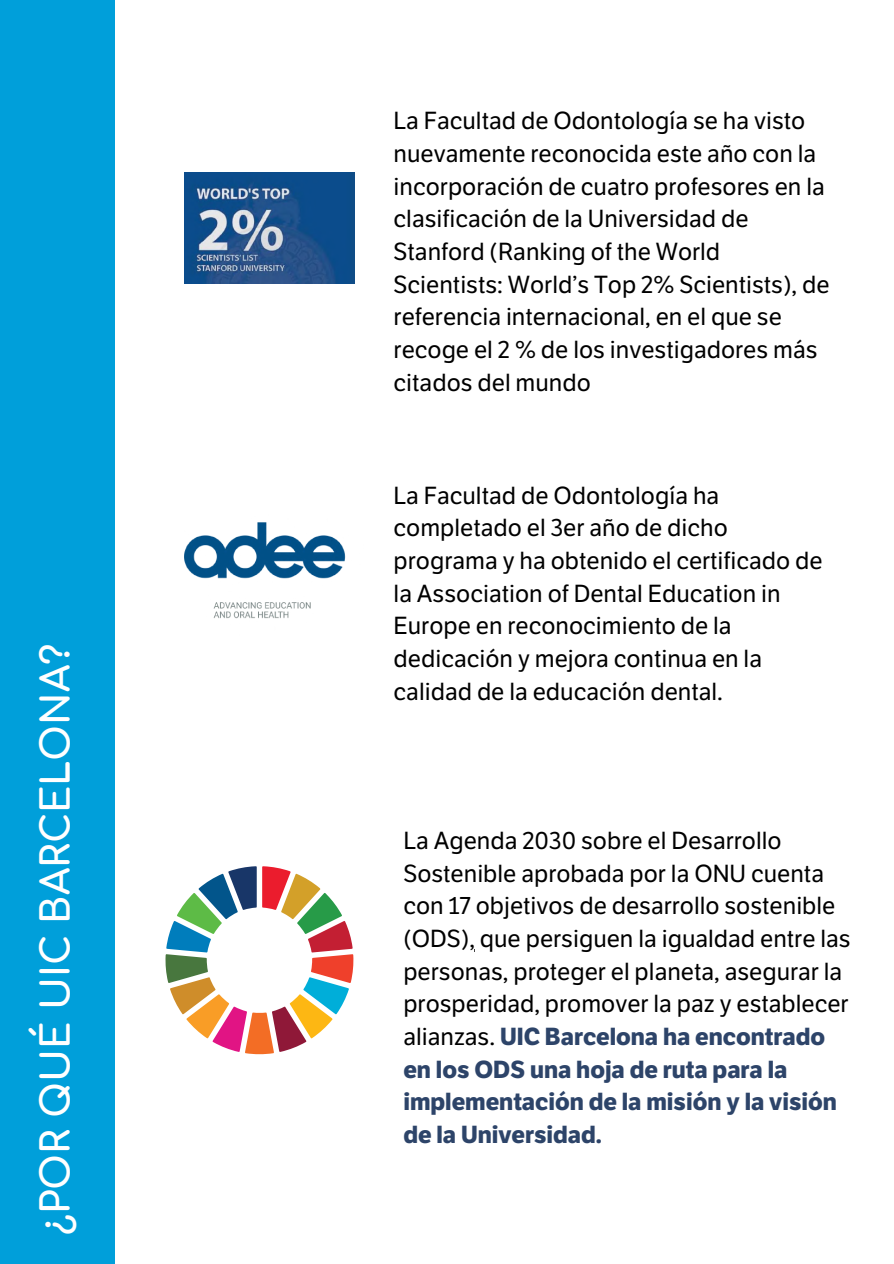
<style>
.page{position:relative;width:894px;height:1264px;background:#fff}
.page>*{position:absolute;margin:0;border:0;box-sizing:border-box;transform-origin:0 0}
.t1{font:700 39px "Comfortaa";color:#fff}
.t2{font:24px/32.7px "LFT Etica";color:#000}
.t3{font:700 24px/32.7px "LFT Etica";color:#2d4469}
.s1{font-weight:400;color:#000}
</style>
<div class="page">
<div style="left:0;top:0;width:114px;height:1263px;background:#009fda"></div>
<svg style="left:165px;top:866px;width:188px;height:188px"></svg>
<img style="left:184px;top:172px;width:170px;height:112px">
<img style="left:184px;top:522px;width:162px;height:57px">
<img style="left:213px;top:602px;width:98px;height:17px">
<h1 class="t1" style="left:36px;top:1235px;width:593px;rotate:-90deg">¿POR QUÉ UIC BARCELONA?</h1>
<p class="t2" style="left:393px;top:105px;width:437px">La Facultad de Odontología se ha visto nuevamente reconocida este año con la incorporación de cuatro profesores en la clasificación de la Universidad de Stanford (Ranking of the World Scientists: World’s Top 2% Scientists), de referencia internacional, en el que se recoge el 2 % de los investigadores más citados del mundo</p>
<p class="t2" style="left:393px;top:479px;width:430px">La Facultad de Odontología ha completado el 3er año de dicho programa y ha obtenido el certificado de la Association of Dental Education in Europe en reconocimiento de la dedicación y mejora continua en la calidad de la educación dental.</p>
<p class="t2" style="left:403px;top:824px;width:448px">La Agenda 2030 sobre el Desarrollo Sostenible aprobada por la ONU cuenta con 17 objetivos de desarrollo sostenible (ODS), que persiguen la igualdad entre las</p>
<p class="t3" style="left:403px;top:955px;width:446px"><span class="s1">personas, proteger el planeta, asegurar la prosperidad, promover la paz y establecer alianzas.</span> UIC Barcelona ha encontrado en los ODS una hoja de ruta para la implementación de la misión y la visión de la Universidad.</p>
</div>
